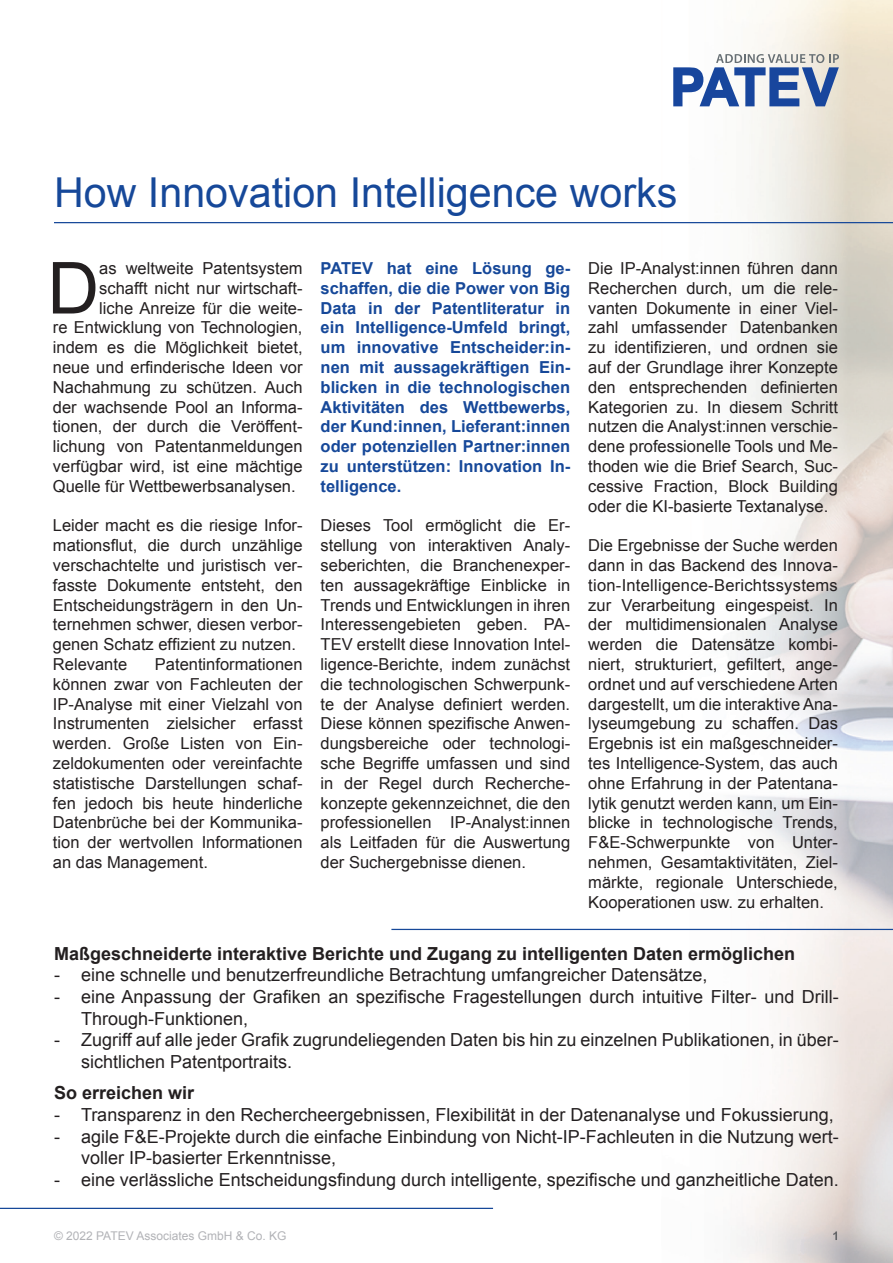
<style>
.page{position:relative;width:893px;height:1263px;background:#fff}
.page>*{position:absolute;margin:0;border:0;box-sizing:border-box;transform-origin:0 0}
.t1{font:71.85px "Arial";color:#231f20}
.t2{font:41.25px "Arial";color:#164899}
.t3{font:18px/21.6px "Arial";color:#231f20}
.t4{font:700 18px "Arial";color:#231f20}
.t5{font:16.5px/19.8px "Arial";color:#231f20;text-align:justify}
.t6{font:700 16.5px/19.8px "Arial";color:#164899;text-align:justify}
.t7{font:12px "Arial";color:#b2b3b7}
</style>
<div class="page">
<svg style="left:833px;top:1231px;width:4px;height:9px"></svg>
<hr style="left:0;top:1208px;width:493px;height:1px;background:#164899">
<hr style="left:54px;top:222px;width:839px;height:1px;background:#164899">
<svg style="left:673px;top:54px;width:166px;height:52px"></svg>
<hr style="left:391px;top:929px;width:502px;height:1px;background:#164899">
<h2 class="t2" style="left:54px;top:170px;width:625px">How Innovation Intelligence works</h2>
<p class="t5" style="left:588px;top:258px;width:251px">Die IP-Analyst:innen führen dann Recherchen durch, um die rele&shy;vanten Dokumente in einer Viel&shy;zahl umfassender Datenbanken zu identifizieren, und ordnen sie auf der Grundlage ihrer Konzepte den entsprechenden definierten Kategorien zu. In diesem Schritt nutzen die Analyst:innen verschie&shy;dene professionelle Tools und Me&shy;thoden wie die Brief Search, Suc&shy;cessive Fraction, Block Building oder die KI-basierte Textanalyse.</p>
<p class="t5" style="left:588px;top:535px;width:251px">Die Ergebnisse der Suche werden dann in das Backend des Innova&shy;tion-Intelligence-Berichtssystems zur Verarbeitung eingespeist. In der multidimensionalen Analyse werden die Datensätze kombi&shy;niert, strukturiert, gefiltert, ange&shy;ordnet und auf verschiedene Arten dargestellt, um die interaktive Ana&shy;lyseumgebung zu schaffen. Das Ergebnis ist ein maßgeschneider&shy;tes Intelligence-System, das auch ohne Erfahrung in der Patentana&shy;lytik genutzt werden kann, um Ein&shy;blicke in technologische Trends, F&amp;E-Schwerpunkte von Unter&shy;nehmen, Gesamtaktivitäten, Ziel&shy;märkte, regionale Unterschiede, Kooperationen usw. zu erhalten.</p>
<p class="t4" style="left:54px;top:943px;width:743px">Maßgeschneiderte interaktive Berichte und Zugang zu intelligenten Daten ermöglichen</p>
<p class="t3" style="left:54px;top:964px;width:655px">- eine schnelle und benutzerfreundliche Betrachtung umfangreicher Datensätze,</p>
<p class="t3" style="left:81px;top:986px;width:759px;text-indent:-27px">- eine Anpassung der Grafiken an spezifische Fragestellungen durch intuitive Filter- und Drill-<br>Through-Funktionen,</p>
<p class="t3" style="left:81px;top:1029px;width:759px;text-indent:-27px">- Zugriff auf alle jeder Grafik zugrundeliegenden Daten bis hin zu einzelnen Publikationen, in über&shy;sichtlichen Patentportraits.</p>
<p class="t4" style="left:54px;top:1083px;width:142px">So erreichen wir</p>
<p class="t3" style="left:54px;top:1104px;width:781px">- Transparenz in den Rechercheergebnissen, Flexibilität in der Datenanalyse und Fokussierung,</p>
<p class="t3" style="left:81px;top:1126px;width:759px;text-indent:-27px">- agile F&amp;E-Projekte durch die einfache Einbindung von Nicht-IP-Fachleuten in die Nutzung wert&shy;voller IP-basierter Erkenntnisse,</p>
<p class="t3" style="left:54px;top:1169px;width:786px">- eine verlässliche Entscheidungsfindung durch intelligente, spezifische und ganzheitliche Daten.</p>
<p class="t6" style="left:321px;top:258px;width:251px">PATEV hat eine Lösung ge&shy;schaffen, die die Power von Big Data in der Patentliteratur in ein Intelligence-Umfeld bringt, um innovative Entscheider:in&shy;nen mit aussagekräftigen Ein&shy;blicken in die technologischen Aktivitäten des Wettbewerbs, der Kund:innen, Lieferant:innen oder potenziellen Partner:innen zu unterstützen: Innovation In&shy;telligence.</p>
<p class="t5" style="left:321px;top:516px;width:251px">Dieses Tool ermöglicht die Er&shy;stellung von interaktiven Analy&shy;seberichten, die Branchenexper&shy;ten aussagekräftige Einblicke in Trends und Entwicklungen in ihren Interessengebieten geben. PA-TEV erstellt diese Innovation Intel&shy;ligence-Berichte, indem zunächst die technologischen Schwerpunk&shy;te der Analyse definiert werden.<br>Diese können spezifische Anwen&shy;dungsbereiche oder technologi&shy;sche Begriffe umfassen und sind in der Regel durch Recherche&shy;konzepte gekennzeichnet, die den professionellen IP-Analyst:innen als Leitfaden für die Auswertung der Suchergebnisse dienen.</p>
<h1 class="t1" style="left:47px;top:248px;width:53px">D</h1>
<p class="t5" style="left:99px;top:258px;width:205px">as weltweite Patentsystem</p>
<p class="t5" style="left:99px;top:278px;width:205px">schafft nicht nur wirtschaft-</p>
<p class="t5" style="left:99px;top:298px;width:205px">liche Anreize für die weite-</p>
<p class="t5" style="left:53px;top:318px;width:251px">re Entwicklung von Technologien,</p>
<p class="t5" style="left:53px;top:337px;width:251px">indem es die Möglichkeit bietet,</p>
<p class="t5" style="left:53px;top:357px;width:251px">neue und erfinderische Ideen vor</p>
<p class="t5" style="left:53px;top:377px;width:251px">Nachahmung zu schützen. Auch</p>
<p class="t5" style="left:53px;top:397px;width:251px">der wachsende Pool an Informa-</p>
<p class="t5" style="left:53px;top:417px;width:251px">tionen, der durch die Veröffent-</p>
<p class="t5" style="left:53px;top:436px;width:251px">lichung von Patentanmeldungen</p>
<p class="t5" style="left:53px;top:456px;width:251px">verfügbar wird, ist eine mächtige</p>
<p class="t5" style="left:53px;top:476px;width:244px">Quelle für Wettbewerbsanalysen.</p>
<p class="t5" style="left:53px;top:516px;width:251px;text-align:left">Leider macht es die riesige Infor&shy;mationsflut, die durch unzählige verschachtelte und juristisch ver&shy;fasste Dokumente entsteht, den<br>Entscheidungsträgern in den Un&shy;ternehmen schwer, diesen verbor&shy;genen Schatz effizient zu nutzen.<br>Relevante</p>
<p class="t5" style="left:53px;top:654px;width:251px;text-indent:102px">Patentinformationen können zwar von Fachleuten der IP-Analyse mit einer Vielzahl von Instrumenten zielsicher erfasst werden. Große Listen von Ein&shy;zeldokumenten oder vereinfachte statistische Darstellungen schaf&shy;fen jedoch bis heute hinderliche Datenbrüche bei der Kommunika&shy;tion der wertvollen Informationen an das Management.</p>
<p class="t7" style="left:54px;top:1229px;width:234px">© 2022 PATEV Associates GmbH &amp; Co. KG</p>
</div>
